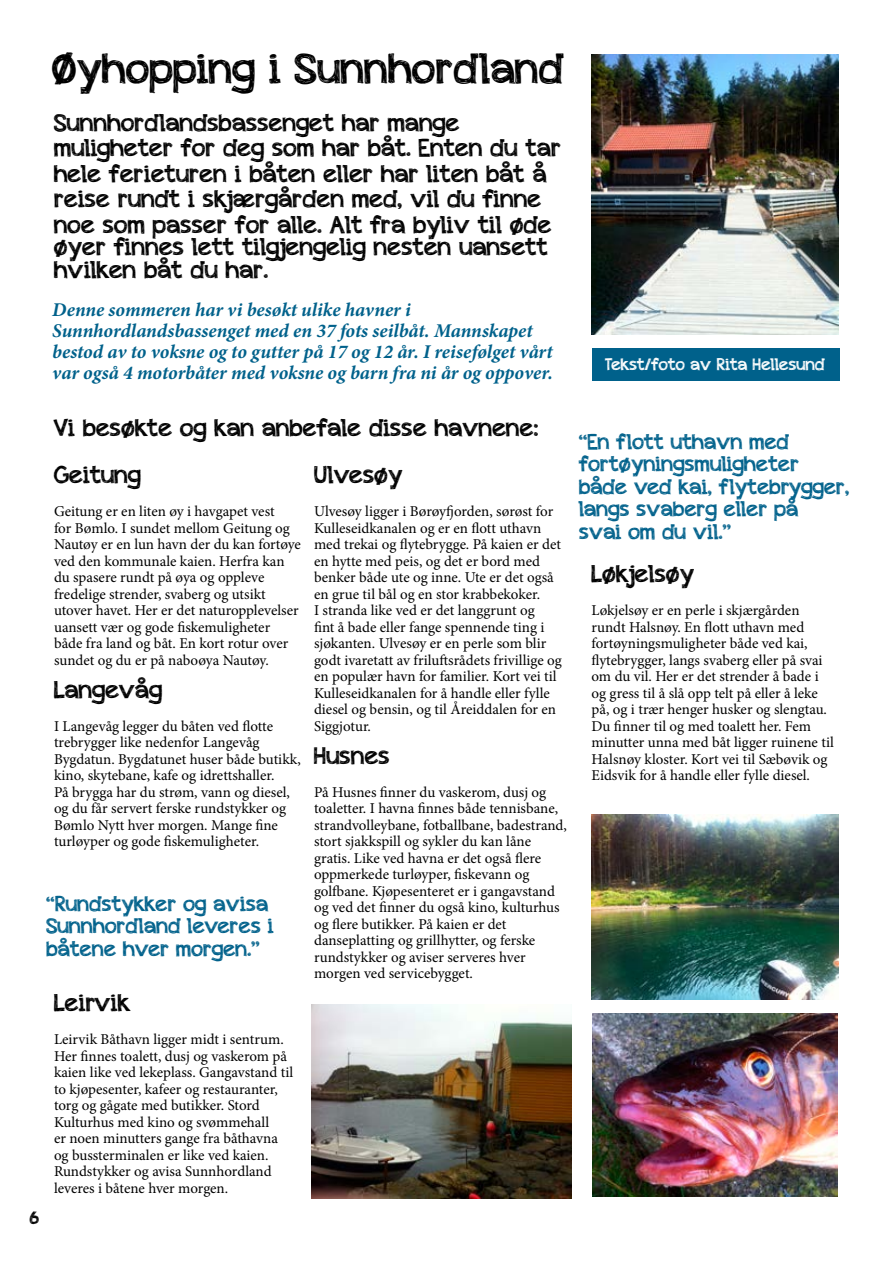
<style>
.page{position:relative;width:893px;height:1263px;background:#fff}
.page>*{position:absolute;margin:0;border:0;box-sizing:border-box;transform-origin:0 0}
.t1{font:42px "appleberry";color:#000}
.t2{font:24px/25.5px "appleberry";color:#000}
.t3{font:21px/22.5px "appleberry";color:#00618b}
.t4{font:italic 700 19.5px/21px "Minion Pro";letter-spacing:-.005em;color:#00618b}
.t5{font:18px "appleberry";color:#000}
.t6{font:16.5px "appleberry";color:#fff}
.t7{font:15px/16.5px "Minion Pro";color:#000}
</style>
<div class="page">
<div style="left:592px;top:348px;width:248px;height:33px;background:#00618b"></div>
<img style="left:593px;top:1013px;width:244px;height:183px">
<img style="left:311px;top:1004px;width:260px;height:194px">
<img style="left:592px;top:54px;width:246px;height:281px">
<img style="left:591px;top:814px;width:248px;height:185px">
<h1 class="t1" style="left:52px;top:39px;width:513px">Øyhopping i Sunnhordland</h1>
<h2 class="t2" style="left:54px;top:110px;width:509px">Sunnhordlandsbassenget har mange muligheter for deg som har båt. Enten du tar hele ferieturen i båten eller har liten båt å reise rundt i skjærgården med, vil du finne noe som passer for alle. Alt fra byliv til øde</h2>
<h2 class="t2" style="left:54px;top:235px;width:495px;line-height:22.5px">øyer finnes lett tilgjengelig nesten uansett hvilken båt du har.</h2>
<h3 class="t4" style="left:52px;top:299px;width:502px">Denne sommeren har vi besøkt ulike havner i Sunnhordlandsbassenget med en 37 fots seilbåt. Mannskapet bestod av to voksne og to gutter på 17 og 12 år. I reisefølget vårt var også 4 motorbåter med voksne og barn fra ni år og oppover.</h3>
<p class="t6" style="left:605px;top:352px;width:221px">Tekst/foto av Rita Hellesund</p>
<h2 class="t2" style="left:54px;top:414px;width:486px">Vi besøkte og kan anbefale disse havnene:</h2>
<h2 class="t2" style="left:54px;top:462px;width:89px">Geitung</h2>
<p class="t7" style="left:54px;top:503px;width:248px">Geitung er en liten øy i havgapet vest<br>for Bømlo. I sundet mellom Geitung og Nautøy er en lun havn der du kan fortøye ved den kommunale kaien. Herfra kan du spasere rundt på øya og oppleve fredelige strender, svaberg og utsikt utover havet. Her er det naturopplevelser uansett vær og gode fiskemuligheter både fra land og båt. En kort rotur over sundet og du er på naboøya Nautøy.</p>
<h2 class="t2" style="left:54px;top:676px;width:110px">Langevåg</h2>
<p class="t7" style="left:54px;top:718px;width:248px">I Langevåg legger du båten ved flotte trebrygger like nedenfor Langevåg Bygdatun. Bygdatunet huser både butikk, kino, skytebane, kafe og idrettshaller.<br>På brygga har du strøm, vann og diesel, og du får servert ferske rundstykker og Bømlo Nytt hver morgen. Mange fine turløyper og gode fiskemuligheter.</p>
<h3 class="t3" style="left:46px;top:892px;width:229px">“Rundstykker og avisa<br>Sunnhordland leveres i båtene hver morgen.”</h3>
<p class="t5" style="left:30px;top:1205px;width:11px">6</p>
<h2 class="t2" style="left:54px;top:990px;width:78px">Leirvik</h2>
<p class="t7" style="left:54px;top:1031px;width:241px">Leirvik Båthavn ligger midt i sentrum.<br>Her finnes toalett, dusj og vaskerom på kaien like ved lekeplass. Gangavstand til to kjøpesenter, kafeer og restauranter, torg og gågate med butikker. Stord Kulturhus med kino og svømmehall<br>er noen minutters gange fra båthavna og bussterminalen er like ved kaien.<br>Rundstykker og avisa Sunnhordland leveres i båtene hver morgen.</p>
<h2 class="t2" style="left:314px;top:462px;width:90px">Ulvesøy</h2>
<p class="t7" style="left:314px;top:503px;width:249px">Ulvesøy ligger i Børøyfjorden, sørøst for Kulleseidkanalen og er en flott uthavn med trekai og flytebrygge. På kaien er det en hytte med peis, og det er bord med benker både ute og inne. Ute er det også en grue til bål og en stor krabbekoker.<br>I stranda like ved er det langgrunt og<br>fint å bade eller fange spennende ting i sjøkanten. Ulvesøy er en perle som blir godt ivaretatt av friluftsrådets frivillige og en populær havn for familier. Kort vei til Kulleseidkanalen for å handle eller fylle diesel og bensin, og til Åreiddalen for en Siggjotur.</p>
<h2 class="t2" style="left:314px;top:742px;width:77px">Husnes</h2>
<p class="t7" style="left:314px;top:784px;width:254px">På Husnes finner du vaskerom, dusj og toaletter. I havna finnes både tennisbane, strandvolleybane, fotballbane, badestrand, stort sjakkspill og sykler du kan låne gratis. Like ved havna er det også flere oppmerkede turløyper, fiskevann og golfbane. Kjøpesenteret er i gangavstand og ved det finner du også kino, kulturhus og flere butikker. På kaien er det danseplatting og grillhytter, og ferske rundstykker og aviser serveres hver morgen ved servicebygget.</p>
<h3 class="t3" style="left:579px;top:430px;width:272px">“En flott uthavn med fortøyningsmuligheter både ved kai, flytebrygger, langs svaberg eller på<br>svai om du vil.”</h3>
<h2 class="t2" style="left:591px;top:561px;width:104px">Løkjelsøy</h2>
<p class="t7" style="left:591px;top:602px;width:244px">Løkjelsøy er en perle i skjærgården rundt Halsnøy. En flott uthavn med fortøyningsmuligheter både ved kai, flytebrygger, langs svaberg eller på svai om du vil. Her er det strender å bade i og gress til å slå opp telt på eller å leke på, og i trær henger husker og slengtau.<br>Du finner til og med toalett her. Fem minutter unna med båt ligger ruinene til Halsnøy kloster. Kort vei til Sæbøvik og Eidsvik for å handle eller fylle diesel.</p>
</div>
